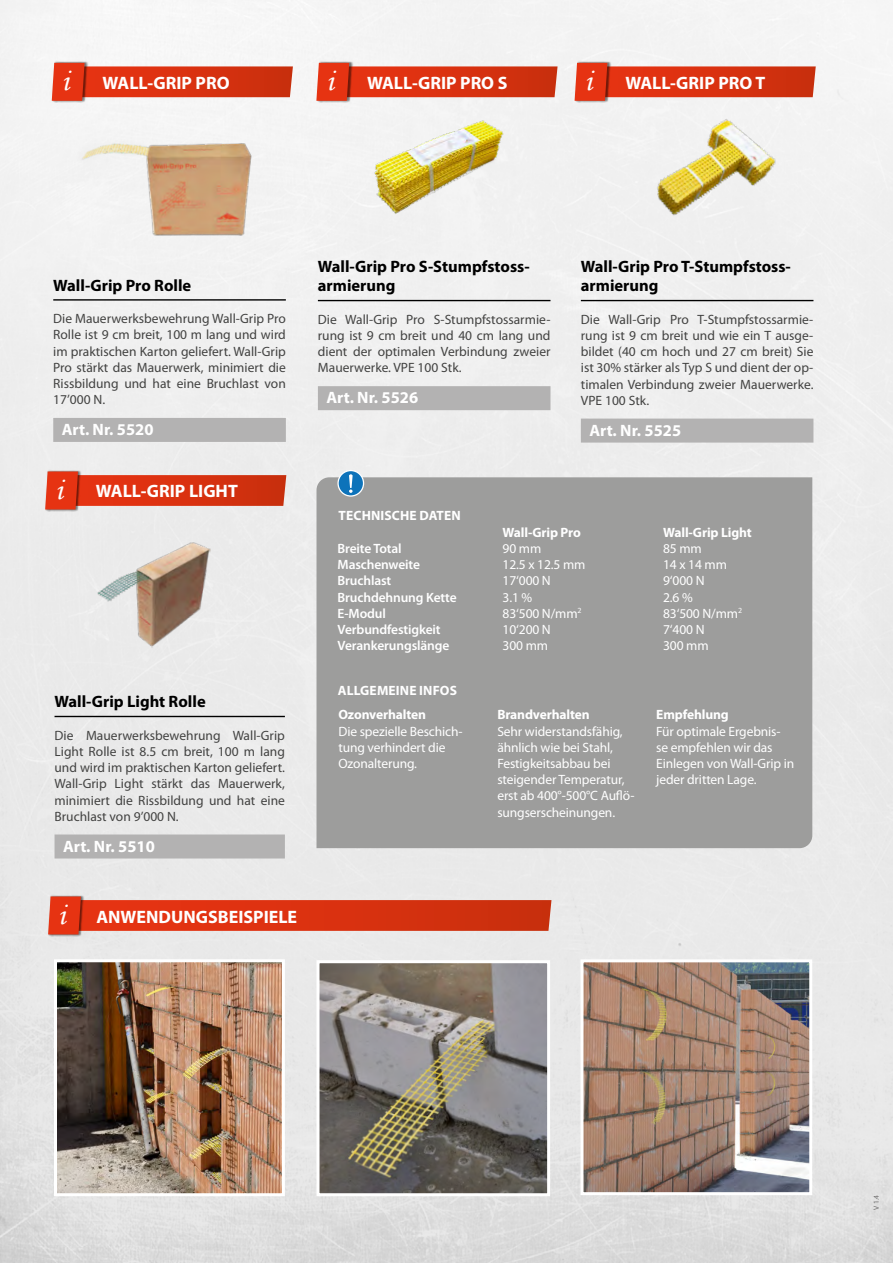
<style>
.page{position:relative;width:893px;height:1263px;background:#fff}
.page>*{position:absolute;margin:0;border:0;box-sizing:border-box;transform-origin:0 0}
.t1{font:31.05px "Monotype Corsiva";color:#fff}
.t2{font:700 18px "Myriad Pro";color:#fff}
.t3{font:700 16.5px/19.8px "Myriad Pro";color:#000}
.t4{font:700 16.5px "Myriad Pro";color:#fff}
.t5{font:13.5px/16.2px "Myriad Pro";color:#424241;text-align:justify}
.t6{font:13.5px/16.2px "Myriad Pro";letter-spacing:-.01em;color:#fff}
.t7{font:600 13.5px "Myriad Pro";letter-spacing:-.01em;color:#fff}
.t8{font:700 13.5px/24.3px "Myriad Pro";letter-spacing:-.01em;color:#fff}
.t9{font:700 13.5px "Myriad Pro";letter-spacing:.01em;color:#fff}
.t10{font:7.5px "Myriad Pro";color:#6f6e6e}
.s1{font-family:"Monotype Corsiva";font-weight:400;font-size:31.05px}
</style>
<div class="page">
<div style="left:41px;top:885px;width:543px;height:57px;background:#e9e9e9"></div>
<img style="left:48px;top:895px;width:34px;height:41px">
<svg style="left:48px;top:896px;width:503px;height:38px"></svg>
<div style="left:309px;top:54px;width:265px;height:54px;background:#f3f3f3"></div>
<img style="left:318px;top:61px;width:35px;height:42px">
<svg style="left:316px;top:63px;width:242px;height:38px;background:#dd5338"></svg>
<div style="left:44px;top:54px;width:265px;height:54px;background:#f6f6f6"></div>
<img style="left:51px;top:61px;width:37px;height:42px">
<svg style="left:52px;top:63px;width:241px;height:38px;background:#de5338"></svg>
<div style="left:567px;top:54px;width:265px;height:54px;background:#f4f4f4"></div>
<img style="left:574px;top:61px;width:37px;height:42px">
<svg style="left:575px;top:63px;width:241px;height:38px;background:#dc4629"></svg>
<div style="left:38px;top:463px;width:265px;height:54px;background:#ececec"></div>
<img style="left:45px;top:470px;width:34px;height:41px">
<svg style="left:45px;top:471px;width:241px;height:38px"></svg>
<hr style="left:318px;top:300px;width:232px;height:1px;background:#000">
<div style="left:318px;top:386px;width:232px;height:24px;background:#b3b2b2"></div>
<hr style="left:53px;top:299px;width:233px;height:2px;background:#000">
<div style="left:53px;top:418px;width:233px;height:24px;background:#b3b2b2"></div>
<hr style="left:581px;top:300px;width:232px;height:1px;background:#000">
<div style="left:581px;top:419px;width:232px;height:24px;background:#b3b2b2"></div>
<hr style="left:55px;top:716px;width:230px;height:1px;background:#000">
<div style="left:55px;top:834px;width:230px;height:24px;background:#b3b2b2"></div>
<img style="left:67px;top:108px;width:207px;height:137px">
<img style="left:96px;top:540px;width:115px;height:109px">
<img style="left:612px;top:94px;width:193px;height:150px">
<img style="left:341px;top:112px;width:173px;height:111px">
<div style="left:316px;top:477px;width:496px;height:371px;background:#9d9d9c"></div>
<svg style="left:338px;top:470px;width:26px;height:26px"></svg>
<div style="left:337px;top:470px;width:27px;height:27px;border:1px solid #fff;border-radius:50%"></div>
<svg style="left:349px;top:474px;width:4px;height:19px"></svg>
<img style="left:58px;top:963px;width:223px;height:229px">
<div style="left:54px;top:959px;width:231px;height:237px;border:3px solid #fff"></div>
<img style="left:584px;top:963px;width:224px;height:228px">
<div style="left:580px;top:959px;width:232px;height:236px;border:3px solid #fff"></div>
<img style="left:320px;top:964px;width:226px;height:228px">
<div style="left:316px;top:960px;width:234px;height:236px;border:3px solid #fff"></div>
<h1 class="t1" style="left:62px;top:62px;width:9px">i</h1>
<h1 class="t1" style="left:326px;top:62px;width:9px">i</h1>
<h1 class="t1" style="left:584px;top:62px;width:9px">i</h1>
<h2 class="t2" style="left:103px;top:71px;width:129px">WALL-GRIP PRO</h2>
<h2 class="t2" style="left:367px;top:71px;width:142px">WALL-GRIP PRO S</h2>
<h2 class="t2" style="left:625px;top:71px;width:141px">WALL-GRIP PRO T</h2>
<p class="t3" style="left:53px;top:275px;width:140px">Wall-Grip Pro Rolle</p>
<p class="t5" style="left:53px;top:310px;width:234px">Die Mauerwerksbewehrung Wall-Grip Pro Rolle ist 9 cm breit, 100 m lang und wird im praktischen Karton geliefert. Wall-Grip Pro stärkt das Mauerwerk, minimiert die Rissbildung und hat eine Bruchlast von 17’000 N.</p>
<p class="t4" style="left:62px;top:419px;width:93px">Art. Nr. 5520</p>
<h1 class="t1" style="left:55px;top:470px;width:9px">i</h1>
<h2 class="t2" style="left:96px;top:479px;width:143px">WALL-GRIP LIGHT</h2>
<p class="t3" style="left:55px;top:691px;width:153px">Wall-Grip Light Rolle</p>
<p class="t5" style="left:55px;top:727px;width:232px">Die Mauerwerksbewehrung Wall-Grip Light Rolle ist 8.5 cm breit, 100 m lang und wird im praktischen Karton geliefert.<br>Wall-Grip Light stärkt das Mauerwerk, minimiert die Rissbildung und hat eine Bruchlast von 9’000 N.</p>
<p class="t4" style="left:63px;top:835px;width:93px">Art. Nr. 5510</p>
<h2 class="t2" style="left:58px;top:905px;width:241px"><span class="s1">i</span> ANWENDUNGSBEISPIELE</h2>
<p class="t3" style="left:318px;top:256px;width:213px">Wall-Grip Pro S-Stumpfstoss&shy;armierung</p>
<p class="t5" style="left:318px;top:311px;width:234px">Die Wall-Grip Pro S-Stumpfstossarmie&shy;rung ist 9 cm breit und 40 cm lang und dient der optimalen Verbindung zweier Mauerwerke. VPE 100 Stk.</p>
<p class="t4" style="left:326px;top:387px;width:93px">Art. Nr. 5526</p>
<p class="t9" style="left:339px;top:506px;width:124px">TECHNISCHE DATEN</p>
<p class="t3" style="left:581px;top:256px;width:212px">Wall-Grip Pro T-Stumpfstoss&shy;armierung</p>
<p class="t5" style="left:581px;top:311px;width:234px">Die Wall-Grip Pro T-Stumpfstossarmie&shy;rung ist 9 cm breit und wie ein T ausge&shy;bildet (40 cm hoch und 27 cm breit) Sie ist 30% stärker als Typ S und dient der op&shy;timalen Verbindung zweier Mauerwerke.<br>VPE 100 Stk.</p>
<p class="t4" style="left:589px;top:419px;width:93px">Art. Nr. 5525</p>
<p class="t8" style="left:503px;top:520px;width:80px">Wall-Grip Pro</p>
<p class="t8" style="left:663px;top:520px;width:90px">Wall-Grip Light</p>
<p class="t7" style="left:338px;top:540px;width:66px">Breite Total</p>
<p class="t6" style="left:503px;top:540px;width:40px">90 mm</p>
<p class="t6" style="left:663px;top:540px;width:40px">85 mm</p>
<p class="t7" style="left:338px;top:556px;width:84px">Maschenweite</p>
<p class="t6" style="left:503px;top:556px;width:84px">12.5 x 12.5 mm</p>
<p class="t6" style="left:663px;top:556px;width:65px">14 x 14 mm</p>
<p class="t7" style="left:338px;top:572px;width:55px">Bruchlast</p>
<p class="t6" style="left:503px;top:572px;width:50px">17‘000 N</p>
<p class="t6" style="left:663px;top:572px;width:43px">9‘000 N</p>
<p class="t7" style="left:338px;top:588px;width:121px">Bruchdehnung Kette</p>
<p class="t6" style="left:503px;top:589px;width:31px">3.1 %</p>
<p class="t6" style="left:663px;top:589px;width:31px">2.6 %</p>
<p class="t7" style="left:338px;top:605px;width:50px">E-Modul</p>
<p class="t6" style="left:503px;top:605px;width:80px">83‘500 N/mm<sup>2</sup></p>
<p class="t6" style="left:663px;top:605px;width:80px">83‘500 N/mm<sup>2</sup></p>
<p class="t7" style="left:338px;top:621px;width:104px">Verbundfestigkeit</p>
<p class="t6" style="left:503px;top:621px;width:50px">10‘200 N</p>
<p class="t6" style="left:663px;top:621px;width:43px">7‘400 N</p>
<p class="t7" style="left:338px;top:637px;width:113px">Verankerungslänge</p>
<p class="t6" style="left:503px;top:637px;width:47px">300 mm</p>
<p class="t6" style="left:663px;top:637px;width:47px">300 mm</p>
<p class="t8" style="left:338px;top:678px;width:121px">ALLGEMEINE INFOS<br>Ozonverhalten</p>
<p class="t6" style="left:338px;top:723px;width:126px">Die spezielle Beschich&shy;tung verhindert die<br>Ozonalterung.</p>
<p class="t8" style="left:497px;top:702px;width:94px">Brandverhalten</p>
<p class="t6" style="left:497px;top:723px;width:139px">Sehr widerstandsfähig, ähnlich wie bei Stahl,<br>Festigkeitsabbau bei steigender Temperatur, erst ab 400°-500°C Auflö&shy;sungserscheinungen.</p>
<p class="t8" style="left:656px;top:702px;width:74px">Empfehlung</p>
<p class="t6" style="left:656px;top:723px;width:140px">Für optimale Ergebnis&shy;se empfehlen wir das<br>Einlegen von Wall-Grip in jeder dritten Lage.</p>
<p class="t10" style="left:872px;top:1210px;width:17px;rotate:-90deg">V 1.4</p>
</div>
